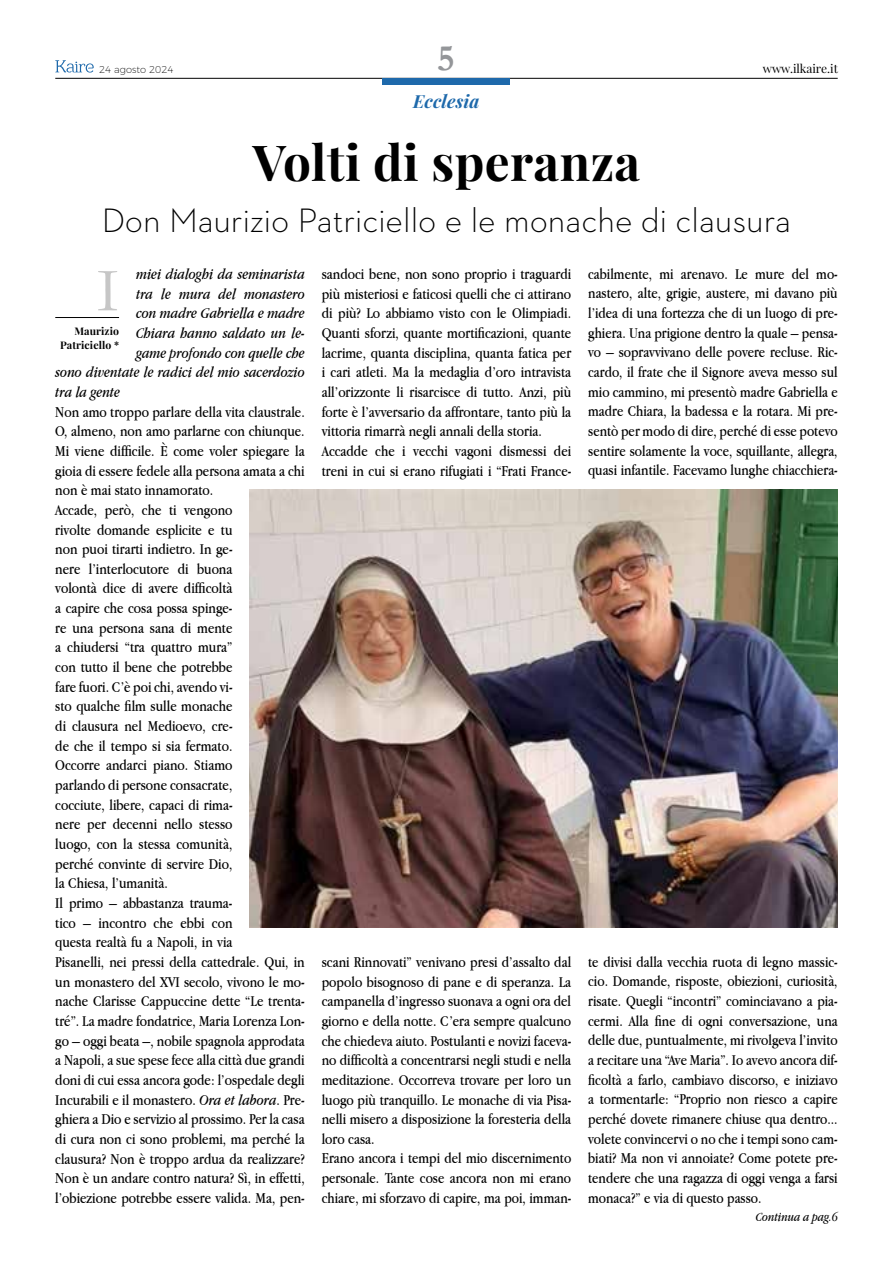
<style>
.page{position:relative;width:893px;height:1263px;background:#fff}
.page>*{position:absolute;margin:0;border:0;box-sizing:border-box;transform-origin:0 0}
.t1{font:63px "Garamond";color:#c6c6c6}
.t2{font:700 49.5px "Playfair Display";letter-spacing:.01em;color:#000}
.t3{font:700 37.5px "Garamond";color:#949699}
.t4{font:300 34.5px "Neutraface 2 Text";color:#000}
.t5{font:italic 700 18px "Playfair Display";letter-spacing:.01em;color:#1e69ab}
.t6{font:15.75px/19.6px "Apple Garamond";color:#000}
.t7{font:italic 15.75px "Apple Garamond";color:#000}
.t8{font:italic 13.05px "Apple Garamond";color:#000}
.t9{font:12px "Playfair Display";color:#000}
.t10{font:700 10.5px/13.5px "Playfair Display";letter-spacing:.01em;color:#000;text-align:right}
.t11{font:200 9.9px "Montserrat";color:#000}
.s1{font-style:italic}
</style>
<div class="page">
<hr style="left:55px;top:78px;width:783px;height:1px;background:#000">
<div style="left:382px;top:78px;width:127px;height:7px;background:#1e69ab"></div>
<svg style="left:55px;top:60px;width:39px;height:13px"></svg>
<hr style="left:55px;top:317px;width:64px;height:1px;background:#000">
<img style="left:249px;top:490px;width:589px;height:437px">
<p class="t11" style="left:99px;top:62px;width:76px">24 agosto 2024</p>
<h3 class="t3" style="left:437px;top:36px;width:19px">5</h3>
<p class="t9" style="left:763px;top:61px;width:77px">www.ilkaire.it</p>
<p class="t5" style="left:413px;top:89px;width:68px">Ecclesia</p>
<h2 class="t2" style="left:253px;top:131px;width:389px">Volti di speranza</h2>
<h3 class="t4" style="left:102px;top:199px;width:691px">Don Maurizio Patriciello e le monache di clausura</h3>
<p class="t7" style="left:136px;top:265px;width:170px">miei dialoghi da seminarista</p>
<p class="t7" style="left:136px;top:284px;width:170px">tra le mura del monastero</p>
<p class="t7" style="left:136px;top:304px;width:170px">con madre Gabriella e madre</p>
<p class="t7" style="left:136px;top:324px;width:170px">Chiara hanno saldato un le-</p>
<p class="t7" style="left:136px;top:343px;width:170px">game profondo con quelle che</p>
<p class="t7" style="left:55px;top:363px;width:251px">sono diventate le radici del mio sacerdozio</p>
<p class="t7" style="left:55px;top:383px;width:66px">tra la gente</p>
<p class="t6" style="left:55px;top:401px;width:251px">Non amo troppo parlare della vita claustrale.<br>O, almeno, non amo parlarne con chiunque.<br>Mi viene difficile. È come voler spiegare la gioia di essere fedele alla persona amata a chi non è mai stato innamorato.<br>Accade, però, che ti vengono<br>rivolte domande esplicite e tu<br>non puoi tirarti indietro. In ge-<br>nere l’interlocutore di buona<br>volontà dice di avere difficoltà<br>a capire che cosa possa spinge-<br>re una persona sana di mente<br>a chiudersi “tra quattro mura”<br>con tutto il bene che potrebbe<br>fare fuori. C’è poi chi, avendo vi-<br>sto qualche film sulle monache<br>di clausura nel Medioevo, cre-<br>de che il tempo si sia fermato.<br>Occorre andarci piano. Stiamo<br>parlando di persone consacrate,<br>cocciute, libere, capaci di rima-<br>nere per decenni nello stesso<br>luogo, con la stessa comunità,<br>perché convinte di servire Dio,<br>la Chiesa, l’umanità.<br>Il primo – abbastanza trauma-<br>tico – incontro che ebbi con<br>questa realtà fu a Napoli, in via<br>Pisanelli, nei pressi della cattedrale. Qui, in un monastero del XVI secolo, vivono le mo&shy;nache Clarisse Cappuccine dette “Le trenta&shy;tré”. La madre fondatrice, Maria Lorenza Lon&shy;go – oggi beata –, nobile spagnola approdata a Napoli, a sue spese fece alla città due grandi doni di cui essa ancora gode: l’ospedale degli Incurabili e il monastero. <span class="s1">Ora et labora</span>. Pre&shy;ghiera a Dio e servizio al prossimo. Per la casa di cura non ci sono problemi, ma perché la clausura? Non è troppo ardua da realizzare?<br>Non è un andare contro natura? Sì, in effetti, l’obiezione potrebbe essere valida. Ma, pen-</p>
<h1 class="t1" style="left:97px;top:253px;width:24px">I</h1>
<p class="t10" style="left:60px;top:324px;width:60px">Maurizio<br>Patriciello *</p>
<p class="t6" style="left:322px;top:264px;width:251px">sandoci bene, non sono proprio i traguardi più misteriosi e faticosi quelli che ci attirano di più? Lo abbiamo visto con le Olimpiadi.<br>Quanti sforzi, quante mortificazioni, quante lacrime, quanta disciplina, quanta fatica per i cari atleti. Ma la medaglia d’oro intravista all’orizzonte li risarcisce di tutto. Anzi, più forte è l’avversario da affrontare, tanto più la vittoria rimarrà negli annali della storia.<br>Accadde che i vecchi vagoni dismessi dei treni in cui si erano rifugiati i “Frati France-</p>
<p class="t6" style="left:322px;top:952px;width:251px">scani Rinnovati” venivano presi d’assalto dal popolo bisognoso di pane e di speranza. La campanella d’ingresso suonava a ogni ora del giorno e della notte. C’era sempre qualcuno che chiedeva aiuto. Postulanti e novizi faceva&shy;no difficoltà a concentrarsi negli studi e nella meditazione. Occorreva trovare per loro un luogo più tranquillo. Le monache di via Pisa&shy;nelli misero a disposizione la foresteria della loro casa.<br>Erano ancora i tempi del mio discernimento personale. Tante cose ancora non mi erano chiare, mi sforzavo di capire, ma poi, imman-</p>
<p class="t6" style="left:588px;top:264px;width:251px;text-align:justify">cabilmente, mi arenavo. Le mure del mo&shy;nastero, alte, grigie, austere, mi davano più l’idea di una fortezza che di un luogo di pre&shy;ghiera. Una prigione dentro la quale – pensa&shy;vo – sopravvivano delle povere recluse. Ric&shy;cardo, il frate che il Signore aveva messo sul mio cammino, mi presentò madre Gabriella e madre Chiara, la badessa e la rotara. Mi pre&shy;sentò per modo di dire, perché di esse potevo sentire solamente la voce, squillante, allegra, quasi infantile. Facevamo lunghe chiacchiera-</p>
<p class="t6" style="left:588px;top:951px;width:251px;text-align:justify">te divisi dalla vecchia ruota di legno massic&shy;cio. Domande, risposte, obiezioni, curiosità, risate. Quegli “incontri” cominciavano a pia&shy;cermi. Alla fine di ogni conversazione, una delle due, puntualmente, mi rivolgeva l’invito a recitare una “Ave Maria”. Io avevo ancora dif&shy;ficoltà a farlo, cambiavo discorso, e iniziavo a tormentarle: “Proprio non riesco a capire perché dovete rimanere chiuse qua dentro... volete convincervi o no che i tempi sono cam&shy;biati? Ma non vi annoiate? Come potete pre&shy;tendere che una ragazza di oggi venga a farsi monaca?” e via di questo passo.</p>
<p class="t8" style="left:756px;top:1209px;width:83px">Continua a pag.6</p>
</div>
